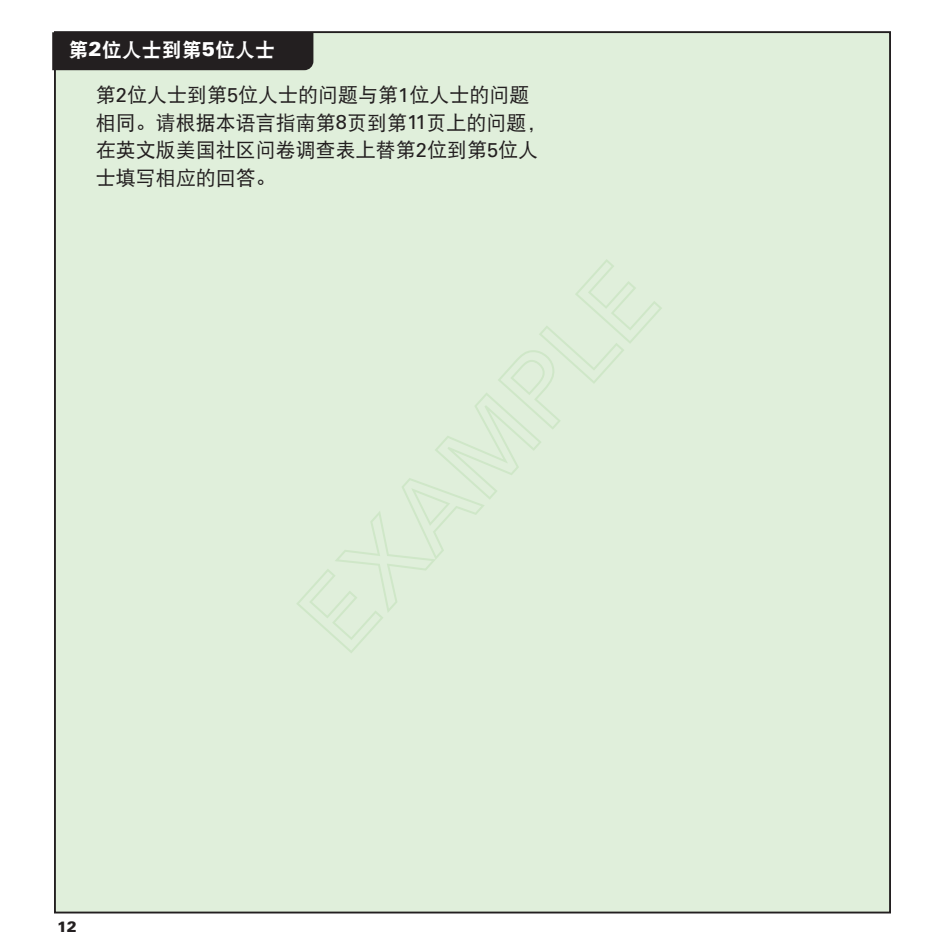
<style>
.page{position:relative;width:945px;height:945px;background:#fff}
.page>*{position:absolute;margin:0;border:0;box-sizing:border-box;transform-origin:0 0}
.t1{font:20px/27.5px "DFP Hei W5";color:#231f20}
.t2{font:20px "DFP Hei W9";color:#fff}
.t3{font:900 15px "Univers LT Std";color:#231f20}
.s1{font-family:"Univers LT Std";font-weight:900}
.s2{font-family:"Univers LT Std"}
</style>
<div class="page">
<div style="left:55px;top:32px;width:835px;height:881px;background:#e0efdb"></div>
<svg style="left:297px;top:259px;width:365px;height:394px"></svg>
<div style="left:52px;top:32px;width:261px;height:38px;background:#231f20"></div>
<p class="t2" style="left:68px;top:39px;width:208px">第<span class="s1">2</span>位人士到第<span class="s1">5</span>位人士</p>
<p class="t1" style="left:96px;top:81px;width:452px">第<span class="s2">2</span>位人士到第<span class="s2">5</span>位人士的问题与第<span class="s2">1</span>位人士的问题相同。请根据本语言指南第<span class="s2">8</span>页到第<span class="s2">11</span>页上的问题，在英文版美国社区问卷调查表上替第<span class="s2">2</span>位到第<span class="s2">5</span>位人士填写相应的回答。</p>
<p class="t3" style="left:57px;top:917px;width:21px">12</p>
</div>
